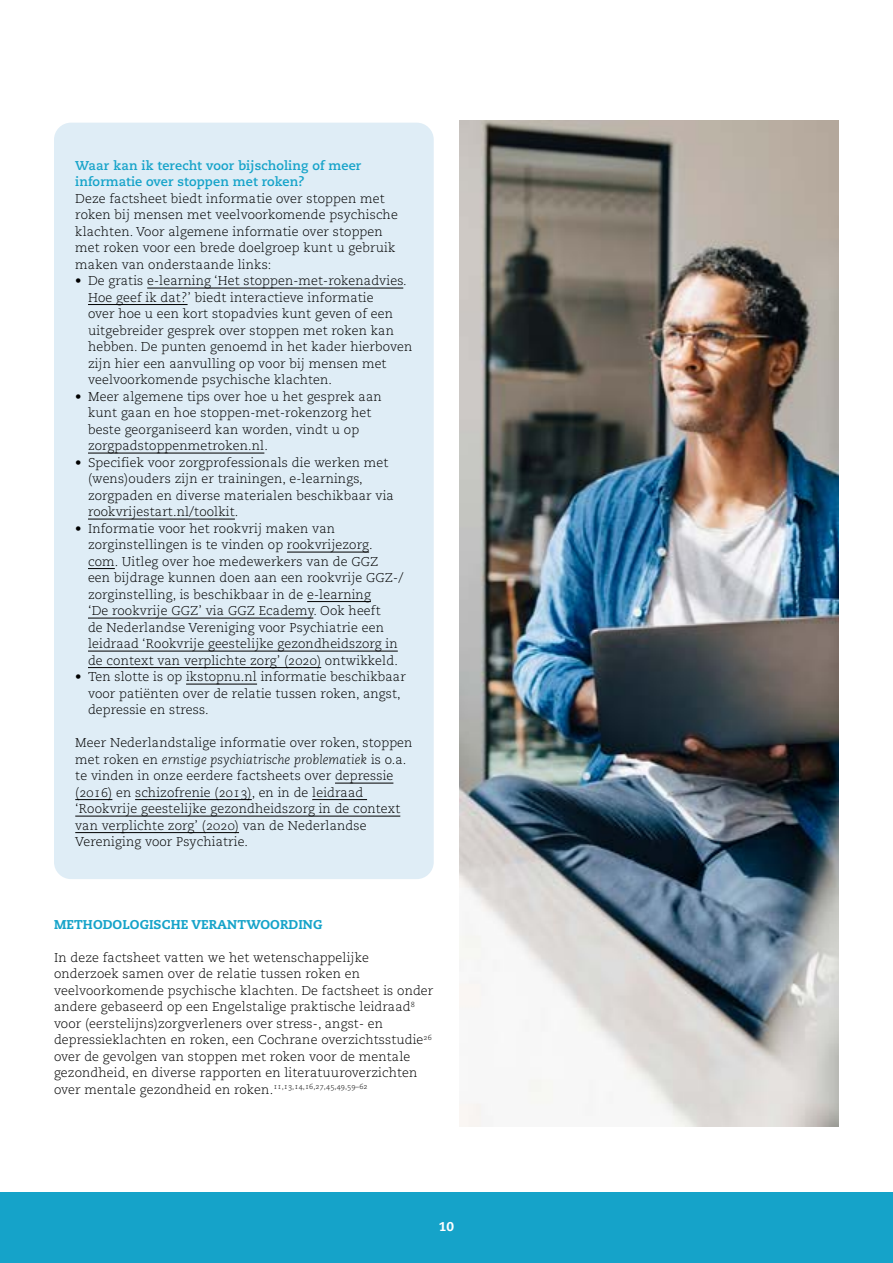
<style>
.page{position:relative;width:893px;height:1263px;background:#fff}
.page>*{position:absolute;margin:0;border:0;box-sizing:border-box;transform-origin:0 0}
.t1{font:12.75px/16.5px "Caecilia Light Os F";letter-spacing:.01em;color:#000}
.t2{font:700 12.75px/16.5px "Caecilia";letter-spacing:.01em;color:#15a3c9}
.t3{font:italic 300 12.75px "Caecilia";letter-spacing:.01em;color:#000}
.t4{font:800 12.75px "Caecilia";letter-spacing:.01em;color:#15a3c9}
.t5{font:800 12.75px "Caecilia";color:#fff}
.s1{font-family:"Caecilia Light Os F";font-weight:400;font-style:normal}
</style>
<div class="page">
<div style="left:0;top:1193px;width:893px;height:70px;background:#15a3c9"></div>
<div style="left:54px;top:123px;width:380px;height:756px;background:#dfedf6;border-radius:17px"></div>
<hr style="left:147px;top:288px;width:256px;height:1px;background:#000">
<hr style="left:88px;top:304px;width:100px;height:1px;background:#000">
<hr style="left:88px;top:453px;width:176px;height:1px;background:#000">
<hr style="left:88px;top:519px;width:147px;height:1px;background:#000">
<hr style="left:287px;top:552px;width:82px;height:1px;background:#000">
<svg style="left:88px;top:568px;width:27px;height:1px"></svg>
<hr style="left:307px;top:601px;width:64px;height:1px;background:#000">
<hr style="left:88px;top:618px;width:225px;height:1px;background:#000">
<hr style="left:88px;top:651px;width:310px;height:1px;background:#000">
<hr style="left:88px;top:667px;width:233px;height:1px;background:#000">
<hr style="left:186px;top:684px;width:71px;height:1px;background:#000">
<hr style="left:335px;top:783px;width:58px;height:1px;background:#000">
<hr style="left:75px;top:799px;width:37px;height:1px;background:#000">
<hr style="left:135px;top:799px;width:117px;height:1px;background:#000">
<hr style="left:312px;top:799px;width:55px;height:1px;background:#000">
<hr style="left:75px;top:816px;width:325px;height:1px;background:#000">
<hr style="left:75px;top:832px;width:164px;height:1px;background:#000">
<img style="left:459px;top:120px;width:380px;height:1007px">
<p class="t2" style="left:75px;top:157px;width:288px">Waar kan ik terecht voor bijscholing of meer informatie over stoppen met roken?</p>
<p class="t1" style="left:75px;top:190px;width:324px">Deze factsheet biedt informatie over stoppen met roken bij mensen met veelvoorkomende psychische klachten. Voor algemene informatie over stoppen met roken voor een brede doelgroep kunt u gebruik maken van onderstaande links:</p>
<p class="t1" style="left:88px;top:273px;width:326px;text-indent:-13px">• De gratis e-learning ‘Het stoppen-met-rokenadvies.<br>Hoe geef ik dat?’ biedt interactieve informatie<br>over hoe u een kort stopadvies kunt geven of een uitgebreider gesprek over stoppen met roken kan hebben. De punten genoemd in het kader hierboven zijn hier een aanvulling op voor bij mensen met veelvoorkomende psychische klachten.</p>
<p class="t1" style="left:88px;top:388px;width:295px;text-indent:-13px">• Meer algemene tips over hoe u het gesprek aan kunt gaan en hoe stoppen-met-rokenzorg het beste georganiseerd kan worden, vindt u op zorgpadstoppenmetroken.nl.</p>
<p class="t1" style="left:88px;top:454px;width:307px;text-indent:-13px">• Specifiek voor zorgprofessionals die werken met (wens)ouders zijn er trainingen, e-learnings, zorgpaden en diverse materialen beschikbaar via rookvrijestart.nl/toolkit.</p>
<p class="t1" style="left:88px;top:520px;width:317px;text-indent:-13px">• Informatie voor het rookvrij maken van zorginstellingen is te vinden op rookvrijezorg. com. Uitleg over hoe medewerkers van de GGZ een bijdrage kunnen doen aan een rookvrije GGZ-/ zorginstelling, is beschikbaar in de e-learning<br>‘De rookvrije GGZ’ via GGZ Ecademy. Ook heeft<br>de Nederlandse Vereniging voor Psychiatrie een leidraad ‘Rookvrije geestelijke gezondheidszorg in de context van verplichte zorg’ (2020) ontwikkeld.</p>
<p class="t1" style="left:88px;top:669px;width:319px;text-indent:-13px">• Ten slotte is op ikstopnu.nl informatie beschikbaar voor patiënten over de relatie tussen roken, angst, depressie en stress.</p>
<p class="t1" style="left:75px;top:735px;width:339px">Meer Nederlandstalige informatie over roken, stoppen</p>
<p class="t3" style="left:75px;top:752px;width:333px"><span class="s1">met roken en</span> ernstige psychiatrische problematiek <span class="s1">is o.a.</span></p>
<p class="t1" style="left:75px;top:768px;width:327px">te vinden in onze eerdere factsheets over depressie (2016) en schizofrenie (2013), en in de leidraad ‘Rookvrije geestelijke gezondheidszorg in de context van verplichte zorg’ (2020) van de Nederlandse Vereniging voor Psychiatrie.</p>
<p class="t4" style="left:54px;top:916px;width:270px">METHODOLOGISCHE VERANTWOORDING</p>
<p class="t1" style="left:54px;top:949px;width:381px">In deze factsheet vatten we het wetenschappelijke onderzoek samen over de relatie tussen roken en veelvoorkomende psychische klachten. De factsheet is onder andere gebaseerd op een Engelstalige praktische leidraad<sup>8 </sup>voor (eerstelijns)zorgverleners over stress-, angst- en depressieklachten en roken, een Cochrane overzichtsstudie<sup>26 </sup>over de gevolgen van stoppen met roken voor de mentale gezondheid, en diverse rapporten en literatuuroverzichten over mentale gezondheid en roken.<sup>11,13,14,16,27,45,49,59–62</sup></p>
<p class="t5" style="left:439px;top:1219px;width:17px">10</p>
</div>
